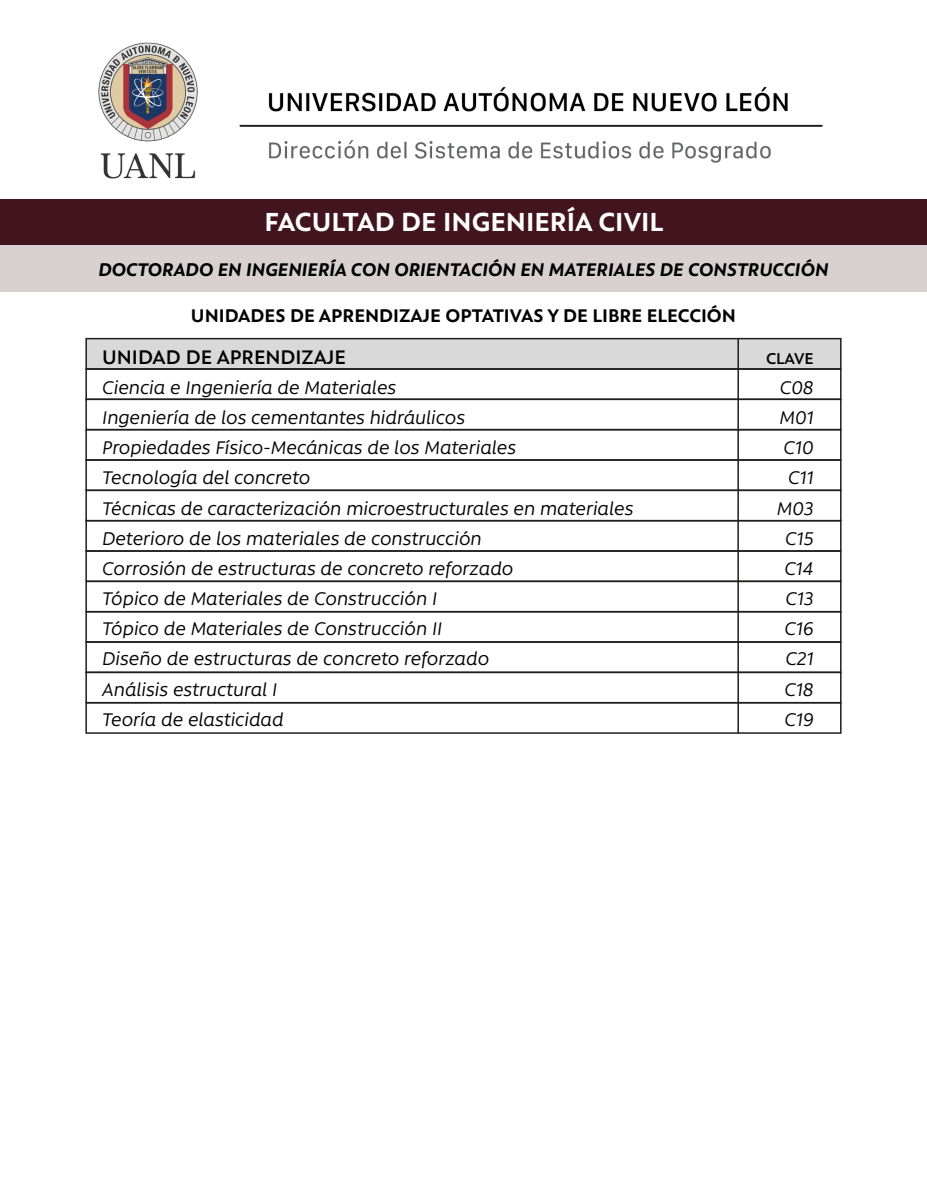
<style>
.page{position:relative;width:927px;height:1197px;background:#fff}
.page>*{position:absolute;margin:0;border:0;box-sizing:border-box;transform-origin:0 0}
.t1{font:700 30px "Rawson Pro";color:#fff}
.t2{font:600 22.5px "Rawson Pro";color:#000}
.t3{font:italic 21px "Rawson Pro";color:#000}
.t4{font:italic 700 21px "Rawson Pro";color:#000}
.t5{font:700 21px "Rawson Pro";color:#000}
.t6{font:600 18px "Rawson Pro";color:#000}
</style>
<div class="page">
<img style="left:98px;top:42px;width:725px;height:137px">
<div style="left:0;top:199px;width:927px;height:46px;background:#41141e"></div>
<div style="left:0;top:245px;width:927px;height:47px;background:#d9d0d2"></div>
<div style="left:85px;top:338px;width:756px;height:32px;background:#d9d9d9;border:2px solid #1d1d1b"></div>
<div style="left:85px;top:368px;width:756px;height:32px;border:2px solid #1d1d1b"></div>
<div style="left:85px;top:398px;width:756px;height:32px;border:2px solid #1d1d1b"></div>
<div style="left:85px;top:429px;width:756px;height:32px;border:2px solid #1d1d1b"></div>
<div style="left:85px;top:459px;width:756px;height:32px;border:2px solid #1d1d1b"></div>
<div style="left:85px;top:520px;width:756px;height:32px;border:2px solid #1d1d1b"></div>
<div style="left:85px;top:550px;width:756px;height:32px;border:2px solid #1d1d1b"></div>
<div style="left:85px;top:580px;width:756px;height:32px;border:2px solid #1d1d1b"></div>
<div style="left:85px;top:611px;width:756px;height:32px;border:2px solid #1d1d1b"></div>
<div style="left:85px;top:671px;width:756px;height:32px;border:2px solid #1d1d1b"></div>
<div style="left:85px;top:702px;width:756px;height:31px;border:2px solid #1d1d1b"></div>
<svg style="left:736px;top:337px;width:3px;height:397px"></svg>
<h1 class="t1" style="left:264px;top:204px;width:400px">FACULTAD DE INGENIERÍA CIVIL</h1>
<p class="t4" style="left:98px;top:257px;width:731px">DOCTORADO EN INGENIERÍA CON ORIENTACIÓN EN MATERIALES DE CONSTRUCCIÓN</p>
<p class="t5" style="left:191px;top:303px;width:546px">UNIDADES DE APRENDIZAJE OPTATIVAS Y DE LIBRE ELECCIÓN</p>
<p class="t2" style="left:102px;top:344px;width:245px">UNIDAD DE APRENDIZAJE</p>
<p class="t6" style="left:766px;top:348px;width:49px">CLAVE</p>
<p class="t3" style="left:102px;top:376px;width:295px">Ciencia e Ingeniería de Materiales</p>
<p class="t3" style="left:779px;top:376px;width:35px">C08</p>
<p class="t3" style="left:102px;top:406px;width:364px">Ingeniería de los cementantes hidráulicos</p>
<p class="t3" style="left:779px;top:406px;width:36px">M01</p>
<p class="t3" style="left:102px;top:436px;width:415px">Propiedades Físico-Mecánicas de los Materiales</p>
<p class="t3" style="left:783px;top:436px;width:32px">C10</p>
<p class="t3" style="left:102px;top:466px;width:209px">Tecnología del concreto</p>
<p class="t3" style="left:788px;top:466px;width:27px">C11</p>
<p class="t3" style="left:102px;top:497px;width:532px">Técnicas de caracterización microestructurales en materiales</p>
<p class="t3" style="left:776px;top:497px;width:38px">M03</p>
<p class="t3" style="left:102px;top:527px;width:381px">Deterioro de los materiales de construcción</p>
<p class="t3" style="left:785px;top:527px;width:30px">C15</p>
<p class="t3" style="left:102px;top:557px;width:413px">Corrosión de estructuras de concreto reforzado</p>
<p class="t3" style="left:784px;top:557px;width:31px">C14</p>
<p class="t3" style="left:102px;top:587px;width:336px">Tópico de Materiales de Construcción I</p>
<p class="t3" style="left:785px;top:587px;width:30px">C13</p>
<p class="t3" style="left:102px;top:617px;width:341px">Tópico de Materiales de Construcción II</p>
<p class="t3" style="left:784px;top:617px;width:31px">C16</p>
<p class="t3" style="left:102px;top:647px;width:388px">Diseño de estructuras de concreto reforzado</p>
<p class="t3" style="left:785px;top:647px;width:30px">C21</p>
<p class="t3" style="left:102px;top:677px;width:176px">Análisis estructural I</p>
<p class="t3" style="left:784px;top:677px;width:31px">C18</p>
<p class="t3" style="left:102px;top:708px;width:183px">Teoría de elasticidad</p>
<p class="t3" style="left:784px;top:708px;width:31px">C19</p>
</div>
